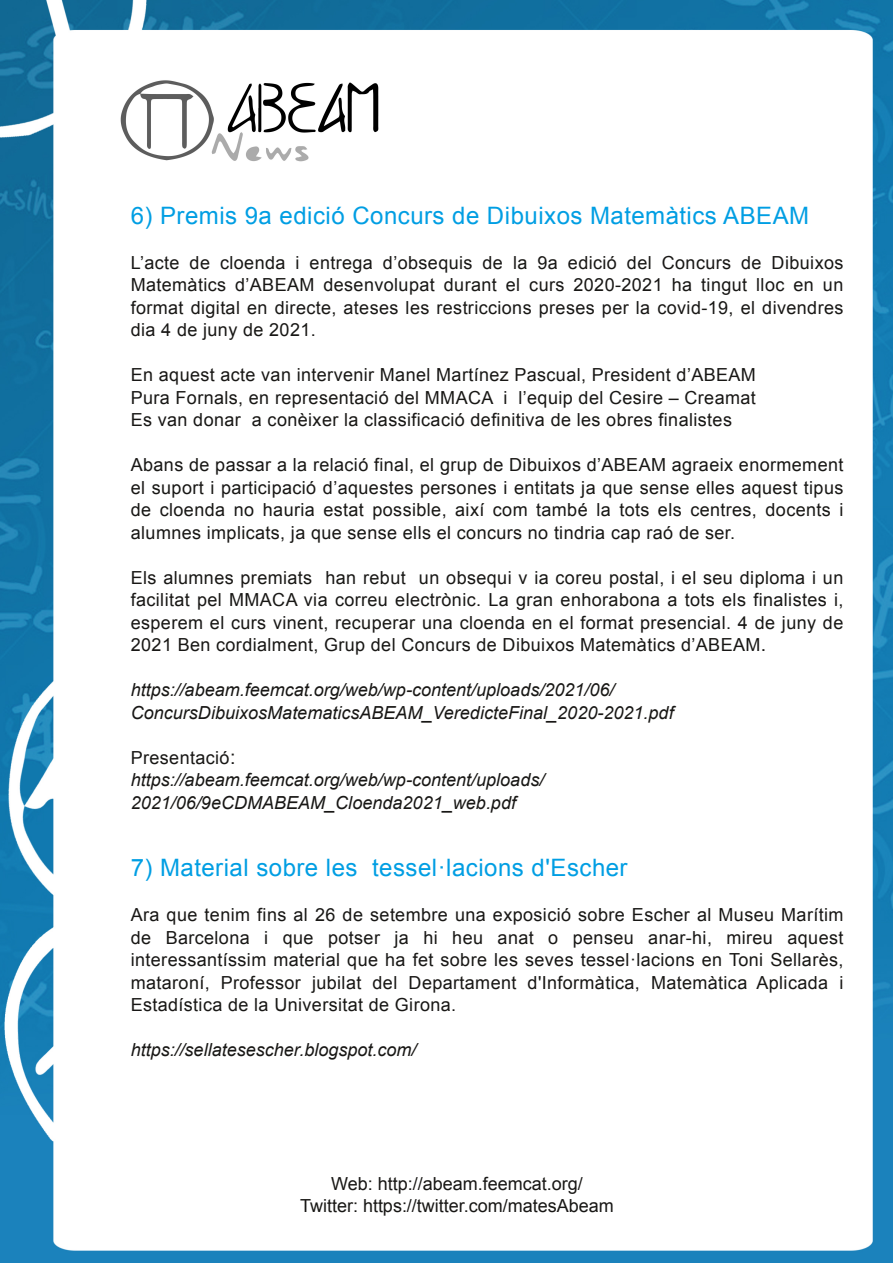
<style>
.page{position:relative;width:893px;height:1263px;background:#fff}
.page>*{position:absolute;margin:0;border:0;box-sizing:border-box;transform-origin:0 0}
.t1{font:24px "Arial";letter-spacing:.02em;color:#009ee3}
.t2{font:18px/22.5px "Arial";letter-spacing:.02em;color:#181715;text-align:justify}
.t3{font:italic 18px/22.5px "Arial";color:#181715}
.t4{font:18px/22.5px "Arial";color:#181715;text-align:center}
.s1{font-size:19.5px}
.s2{font-style:normal}
.s3{font-style:normal;font-size:19.5px}
</style>
<div class="page">
<img style="left:0;top:0;width:893px;height:1263px">
<img style="left:116px;top:77px;width:267px;height:90px">
<h1 class="t1" style="left:131px;top:202px;width:680px">6) Premis 9a edició Concurs de Dibuixos Matemàtics ABEAM</h1>
<p class="t2" style="left:131px;top:251px;width:714px">L’acte de cloenda i entrega d’obsequis de la 9a edició del Concurs de Dibuixos Matemàtics d’ABEAM desenvolupat durant el curs 2020-2021 ha tingut lloc en un format digital en directe, ateses les restriccions preses per la covid-19, el divendres dia 4 de juny de 2021.</p>
<p class="t2" style="left:131px;top:364px;width:627px">En aquest acte van intervenir Manel Martínez Pascual, President d’ABEAM Pura Fornals, en representació del MMACA i l’equip del Cesire – Creamat Es van donar a conèixer la classificació definitiva de les obres finalistes</p>
<p class="t2" style="left:131px;top:454px;width:714px">Abans de passar a la relació final, el grup de Dibuixos d’ABEAM agraeix enormement el suport i participació d’aquestes persones i entitats ja que sense elles aquest tipus de cloenda no hauria estat possible, així com també la tots els centres, docents i alumnes implicats, ja que sense ells el concurs no tindria cap raó de ser.</p>
<p class="t2" style="left:131px;top:566px;width:714px">Els alumnes premiats han rebut un obsequi v ia coreu postal, i el seu diploma i un facilitat pel MMACA via correu electrònic. La gran enhorabona a tots els finalistes i, esperem el curs vinent, recuperar una cloenda en el format presencial. 4 de juny de 2021 Ben cordialment, Grup del Concurs de Dibuixos Matemàtics d’ABEAM<span class="s1">.</span></p>
<p class="t3" style="left:131px;top:679px;width:544px">https://abeam.feemcat.org/web/wp-content/uploads/2021/06/<br>ConcursDibuixosMatematicsABEAM_VeredicteFinal_2020-2021.pdf</p>
<p class="t3" style="left:131px;top:746px;width:415px"><span class="s2">Presentació</span><span class="s3">: </span>https://abeam.feemcat.org/web/wp-content/uploads/<br>2021/06/9eCDMABEAM_Cloenda2021_web.pdf</p>
<h1 class="t1" style="left:131px;top:855px;width:498px">7) Material sobre les tessel·lacions d'Escher</h1>
<p class="t2" style="left:131px;top:904px;width:714px">Ara que tenim fins al 26 de setembre una exposició sobre Escher al Museu Marítim de Barcelona i que potser ja hi heu anat o penseu anar-hi, mireu aquest interessantíssim material que ha fet sobre les seves tessel·lacions en Toni Sellarès, mataroní, Professor jubilat del Departament d'Informàtica, Matemàtica Aplicada i Estadística de la Universitat de Girona.</p>
<p class="t3" style="left:131px;top:1039px;width:287px">https://sellatesescher.blogspot.com/</p>
<p class="t4" style="left:300px;top:1172px;width:315px">Web: http://abeam.feemcat.org/<br>Twitter: https://twitter.com/matesAbeam</p>
</div>
